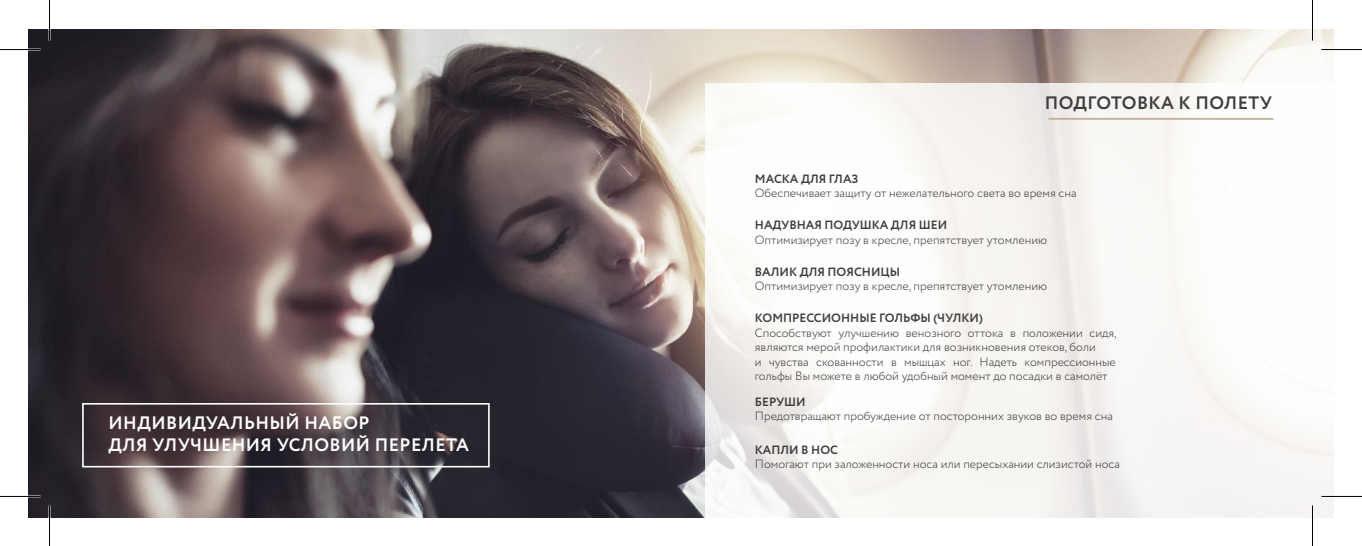
<style>
.page{position:relative;width:1362px;height:546px;background:#fff}
.page>*{position:absolute;margin:0;border:0;box-sizing:border-box;transform-origin:0 0}
.t1{font:700 18px/21.6px "Circe";letter-spacing:.025em;color:#fff}
.t2{font:700 18px "Circe";letter-spacing:.025em;color:#3e3e3f}
.t3{font:300 12px/14.4px "Circe";color:#3e3e3f}
.t4{font:700 12px "Circe";color:#3e3e3f}
</style>
<div class="page">
<img style="left:28px;top:29px;width:1306px;height:488px">
<svg style="left:705px;top:83px;width:629px;height:434px;fill:#f9f8f5"></svg>
<div style="left:82px;top:403px;width:408px;height:64px;border:2px solid #fff"></div>
<hr style="left:1048px;top:118px;width:225px;height:2px;background:#c3b49b">
<hr style="left:0;top:495px;width:40px;height:2px;background:#fff">
<hr style="left:1321px;top:495px;width:41px;height:2px;background:#fff">
<hr style="left:1311px;top:0;width:2px;height:41px;background:#fff">
<hr style="left:1311px;top:505px;width:2px;height:40px;background:#fff">
<hr style="left:0;top:49px;width:40px;height:1px;background:#000">
<hr style="left:1321px;top:49px;width:41px;height:1px;background:#000">
<hr style="left:0;top:496px;width:40px;height:1px;background:#000">
<hr style="left:1321px;top:496px;width:41px;height:1px;background:#000">
<hr style="left:49px;top:0;width:1px;height:41px;background:#000">
<hr style="left:49px;top:505px;width:1px;height:40px;background:#000">
<hr style="left:1312px;top:0;width:1px;height:41px;background:#000">
<hr style="left:1312px;top:505px;width:1px;height:40px;background:#000">
<h1 class="t1" style="left:109px;top:413px;width:362px">ИНДИВИДУАЛЬНЫЙ НАБОР<br>ДЛЯ УЛУЧШЕНИЯ УСЛОВИЙ ПЕРЕЛЕТА</h1>
<h1 class="t2" style="left:1045px;top:91px;width:229px">ПОДГОТОВКА К ПОЛЕТУ</h1>
<p class="t4" style="left:755px;top:170px;width:105px">МАСКА ДЛЯ ГЛАЗ</p>
<p class="t3" style="left:755px;top:186px;width:323px">Oбеспечивает защиту от нежелательного света во время сна</p>
<p class="t4" style="left:755px;top:217px;width:194px">НАДУВНАЯ ПОДУШКА ДЛЯ ШЕИ</p>
<p class="t3" style="left:755px;top:232px;width:294px">Оптимизирует позу в кресле, препятствует утомлению</p>
<p class="t4" style="left:755px;top:263px;width:147px">ВАЛИК ДЛЯ ПОЯСНИЦЫ</p>
<p class="t3" style="left:755px;top:279px;width:294px">Оптимизирует позу в кресле, препятствует утомлению</p>
<p class="t4" style="left:755px;top:310px;width:229px">КОМПРЕССИОННЫЕ ГОЛЬФЫ (ЧУЛКИ)</p>
<p class="t3" style="left:755px;top:325px;width:363px">Способствуют улучшению венозного оттока в положении сидя, являются мерой профилактики для возникновения отеков, боли<br>и чувства скованности в мышцах ног. Надеть компрессионные гольфы Вы можете в любой удобный момент до посадки в самолёт</p>
<p class="t4" style="left:755px;top:393px;width:52px">БЕРУШИ</p>
<p class="t3" style="left:755px;top:409px;width:359px">Предотвращают пробуждение от посторонних звуков во время сна</p>
<p class="t4" style="left:755px;top:441px;width:85px">КАПЛИ В НОС</p>
<p class="t3" style="left:755px;top:457px;width:366px">Помогают при заложенности носа или пересыхании слизистой носа</p>
</div>
